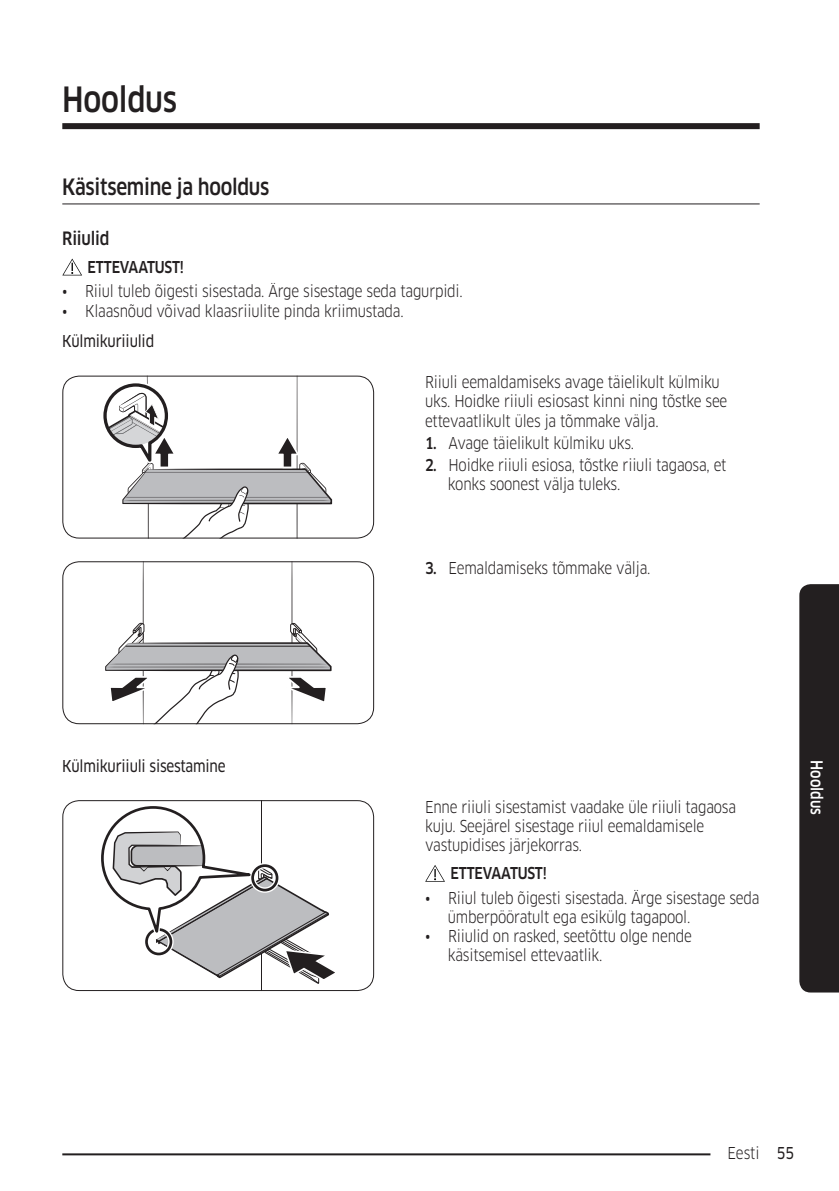
<style>
.page{position:relative;width:839px;height:1191px;background:#fff}
.page>*{position:absolute;margin:0;border:0;box-sizing:border-box;transform-origin:0 0}
.t1{font:500 34px "Samsung Clan Pro";letter-spacing:-.01em;color:#231f20;scale:.85 1}
.t2{font:500 22px "Samsung Clan Pro";letter-spacing:-.015em;color:#231f20;scale:.85 1}
.t3{font:500 18px "Samsung Clan Pro";letter-spacing:-.015em;color:#231f20;scale:.85 1}
.t4{font:16px/19.2px "Samsung Clan Pro";letter-spacing:-.015em;color:#231f20;scale:.85 1}
.t5{font:16px "Samsung Clan Pro News";letter-spacing:-.015em;color:#231f20;scale:.85 1}
.DL_DT_Icon{font:500 16px "Samsung Clan Pro";letter-spacing:-.015em;color:#231f20;scale:.85 1}
.Sidebar{font:500 16px "Samsung Clan Pro";color:#fff;scale:.85 1}
.s1{font-weight:500}
.s2{font-family:"Samsung Clan Pro News"}
</style>
<div class="page">
<hr style="left:62px;top:1153px;width:698px;height:2px;background:#231f20">
<div style="left:710px;top:1142px;width:67px;height:20px;background:#fff"></div>
<div style="left:62px;top:123px;width:698px;height:6px;background:#231f20"></div>
<hr style="left:62px;top:203px;width:698px;height:1px;background:#231f20">
<svg style="left:62px;top:258px;width:20px;height:17px"></svg>
<svg style="left:103px;top:377px;width:229px;height:159px"></svg>
<div style="left:62px;top:375px;width:312px;height:163px;border:1px solid #231f20;border-radius:17px"></div>
<svg style="left:105px;top:563px;width:227px;height:159px"></svg>
<hr style="left:126px;top:646px;width:184px;height:1px;background:#231f20">
<div style="left:62px;top:561px;width:312px;height:163px;border:1px solid #231f20;border-radius:17px"></div>
<hr style="left:261px;top:800px;width:1px;height:190px;background:#231f20">
<svg style="left:101px;top:806px;width:234px;height:178px"></svg>
<div style="left:62px;top:800px;width:312px;height:191px;border:1px solid #231f20;border-radius:17px"></div>
<svg style="left:425px;top:865px;width:20px;height:16px"></svg>
<svg style="left:799px;top:584px;width:40px;height:408px;background:#2b2728"></svg>
<h1 class="t1" style="left:62px;top:79px;width:137px">Hooldus</h1>
<h2 class="t2" style="left:62px;top:174px;width:245px">Käsitsemine ja hooldus</h2>
<h3 class="t3" style="left:62px;top:228px;width:57px">Riiulid</h3>
<p class="DL_DT_Icon" style="left:88px;top:257px;width:115px">ETTEVAATUST!</p>
<p class="t4" style="left:62px;top:282px;width:473px">• Riiul tuleb õigesti sisestada. Ärge sisestage seda tagurpidi.</p>
<p class="t4" style="left:62px;top:301px;width:403px">• Klaasnõud võivad klaasriiulite pinda kriimustada.</p>
<h4 class="t5" style="left:62px;top:332px;width:110px">Külmikuriiulid</h4>
<p class="t4" style="left:425px;top:373px;width:357px">Riiuli eemaldamiseks avage täielikult külmiku uks. Hoidke riiuli esiosast kinni ning tõstke see ettevaatlikult üles ja tõmmake välja.</p>
<p class="t4" style="left:425px;top:433px;width:247px"><span class="s1">1.</span> Avage täielikult külmiku uks.</p>
<p class="t4" style="left:448px;top:455px;width:329px;text-indent:-23px"><span class="s1">2.</span> Hoidke riiuli esiosa, tõstke riiuli tagaosa, et konks soonest välja tuleks.</p>
<p class="t4" style="left:425px;top:558px;width:267px"><span class="s1">3.</span> Eemaldamiseks tõmmake välja.</p>
<h4 class="t5" style="left:62px;top:756px;width:194px">Külmikuriiuli sisestamine</h4>
<p class="t4" style="left:425px;top:797px;width:367px">Enne riiuli sisestamist vaadake üle riiuli tagaosa kuju. Seejärel sisestage riiul eemaldamisele vastupidises järjekorras.</p>
<p class="DL_DT_Icon" style="left:450px;top:863px;width:115px">ETTEVAATUST!</p>
<p class="t4" style="left:448px;top:888px;width:368px;text-indent:-23px">• Riiul tuleb õigesti sisestada. Ärge sisestage seda ümberpööratult ega esikülg tagapool.</p>
<p class="t4" style="left:448px;top:926px;width:289px;text-indent:-23px">• Riiulid on rasked, seetõttu olge nende käsitsemisel ettevaatlik.</p>
<p class="Sidebar" style="left:826px;top:760px;width:66px;rotate:90deg">Hooldus</p>
<p class="t4" style="left:727px;top:1143px;width:80px">Eesti <span class="s2">55</span></p>
</div>
